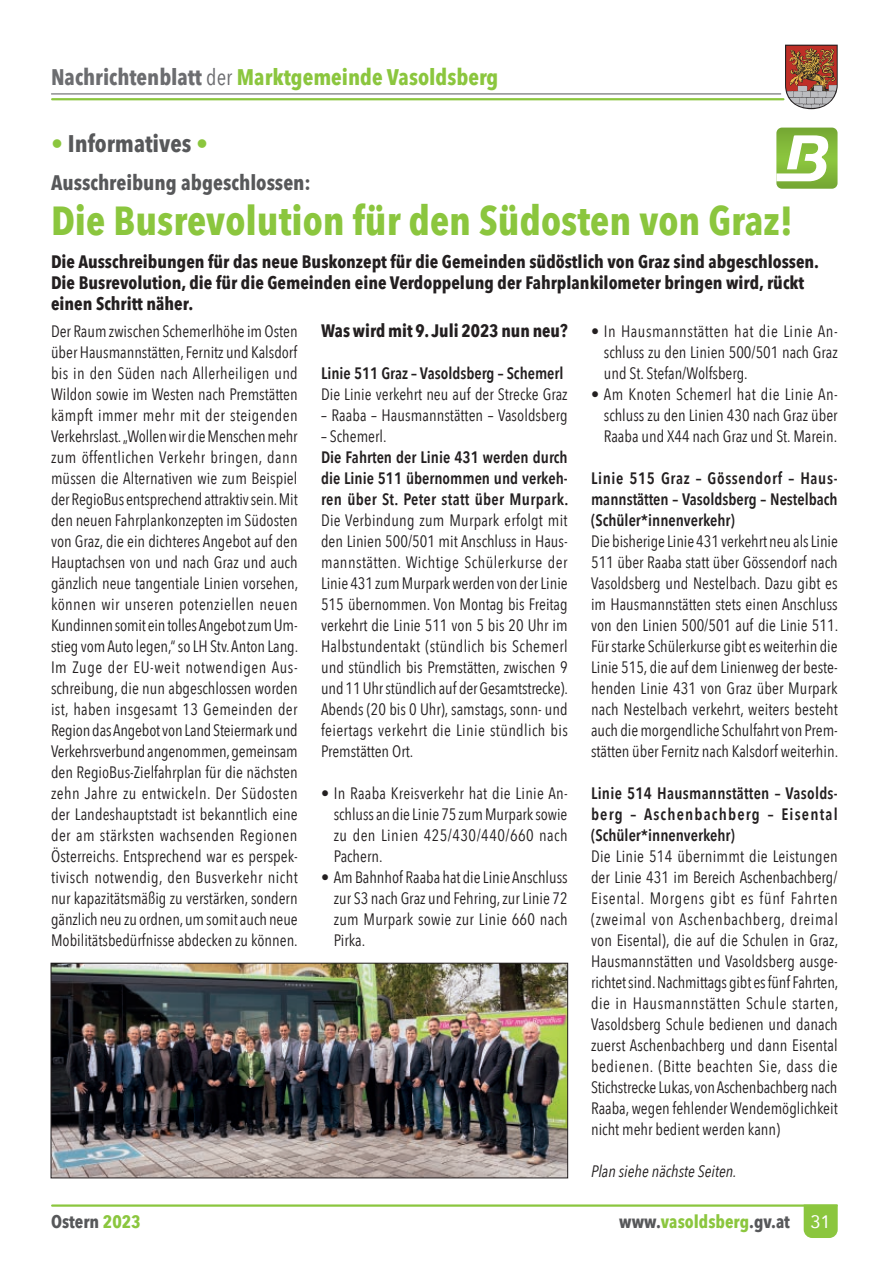
<style>
.page{position:relative;width:893px;height:1263px;background:#fff}
.page>*{position:absolute;margin:0;border:0;box-sizing:border-box;transform-origin:0 0}
.t1{font:700 40.5px "Avenir Next Condensed";color:#8bc63e}
.t2{font:700 24px "Avenir Next Condensed";color:#57585a}
.t3{font:700 22.5px "Avenir Next Condensed";color:#8bc63e}
.t4{font:700 21px "Avenir Next Condensed";color:#57585a}
.t5{font:700 18px/21px "Avenir Next Condensed";color:#231f20}
.t6{font:700 18px "Avenir Next Condensed";color:#8bc63e}
.t7{font:700 18px "Avenir Next Condensed";color:#57585a}
.t8{font:16.5px/21px "Avenir Next Condensed";color:#231f20;text-align:justify}
.t9{font:600 16.5px/21px "Avenir Next Condensed";color:#231f20;text-align:justify}
.t10{font:italic 16.5px "Avenir Next Condensed";color:#231f20}
.s1{color:#6c6d70}
.s2{font-weight:400;color:#6c6d70}
.s3{color:#8bc63e}
.s4{color:#57585a}
.s5{font-family:"Avenir";font-weight:400;color:#fff}
</style>
<div class="page">
<svg style="left:804px;top:1204px;width:34px;height:34px"></svg>
<hr style="left:52px;top:1204px;width:785px;height:3px;background:#8bc63e">
<hr style="left:51px;top:94px;width:730px;height:1px;background:#57585a">
<hr style="left:52px;top:98px;width:731px;height:2px;background:#8bc63e">
<svg style="left:785px;top:45px;width:53px;height:64px;background:#a16e5b"></svg>
<svg style="left:776px;top:128px;width:61px;height:61px"></svg>
<img style="left:53px;top:965px;width:513px;height:211px">
<div style="left:51px;top:963px;width:517px;height:215px;border:1px solid #231f20"></div>
<h3 class="t3" style="left:51px;top:63px;width:449px"><span class="s1">Nachrichtenblatt</span> <span class="s2">der</span> Marktgemeinde Vasoldsberg</h3>
<h2 class="t2" style="left:51px;top:128px;width:159px"><span class="s3">•</span> Informatives <span class="s3">•</span></h2>
<p class="t4" style="left:51px;top:170px;width:261px">Ausschreibung abgeschlossen:</p>
<h1 class="t1" style="left:51px;top:196px;width:743px">Die Busrevolution für den Südosten von Graz!</h1>
<p class="t5" style="left:51px;top:251px;width:770px">Die Ausschreibungen für das neue Buskonzept für die Gemeinden südöstlich von Graz sind abgeschlossen.<br>Die Busrevolution, die für die Gemeinden eine Verdoppelung der Fahrplankilometer bringen wird, rückt einen Schritt näher.</p>
<p class="t8" style="left:51px;top:319px;width:249px">Der Raum zwischen Schemerlhöhe im Osten über Hausmannstätten, Fernitz und Kalsdorf bis in den Süden nach Allerheiligen und Wildon sowie im Westen nach Premstätten kämpft immer mehr mit der steigenden Verkehrslast. „Wollen wir die Menschen mehr zum öffentlichen Verkehr bringen, dann müssen die Alternativen wie zum Beispiel der RegioBus entsprechend attraktiv sein. Mit den neuen Fahrplankonzepten im Südosten von Graz, die ein dichteres Angebot auf den Hauptachsen von und nach Graz und auch gänzlich neue tangentiale Linien vorsehen, können wir unseren potenziellen neuen Kundinnen somit ein tolles Angebot zum Um&shy;stieg vom Auto legen,“ so LH Stv. Anton Lang.<br>Im Zuge der EU-weit notwendigen Aus&shy;schreibung, die nun abgeschlossen worden ist, haben insgesamt 13 Gemeinden der Region das Angebot von Land Steiermark und Verkehrsverbund angenommen, gemeinsam den RegioBus-Zielfahrplan für die nächsten zehn Jahre zu entwickeln. Der Südosten der Landeshauptstadt ist bekanntlich eine der am stärksten wachsenden Regionen Österreichs. Entsprechend war es perspek&shy;tivisch notwendig, den Busverkehr nicht nur kapazitätsmäßig zu verstärken, sondern gänzlich neu zu ordnen, um somit auch neue Mobilitätsbedürfnisse abdecken zu können.</p>
<p class="t5" style="left:321px;top:320px;width:248px">Was wird mit 9. Juli 2023 nun neu?</p>
<p class="t9" style="left:321px;top:362px;width:244px">Linie 511 Graz – Vasoldsberg – Schemerl</p>
<p class="t8" style="left:321px;top:382px;width:248px">Die Linie verkehrt neu auf der Strecke Graz</p>
<p class="t8" style="left:321px;top:403px;width:248px">– Raaba – Hausmannstätten – Vasoldsberg</p>
<p class="t8" style="left:321px;top:424px;width:67px">– Schemerl.</p>
<p class="t9" style="left:321px;top:446px;width:249px">Die Fahrten der Linie 431 werden durch die Linie 511 übernommen und verkeh&shy;ren über St. Peter statt über Murpark.</p>
<p class="t8" style="left:321px;top:508px;width:248px">Die Verbindung zum Murpark erfolgt mit den Linien 500/501 mit Anschluss in Haus&shy;mannstätten. Wichtige Schülerkurse der Linie 431 zum Murpark werden von der Linie 515 übernommen. Von Montag bis Freitag verkehrt die Linie 511 von 5 bis 20 Uhr im Halbstundentakt (stündlich bis Schemerl und stündlich bis Premstätten, zwischen 9 und 11 Uhr stündlich auf der Gesamtstrecke).<br>Abends (20 bis 0 Uhr), samstags, sonn- und feiertags verkehrt die Linie stündlich bis Premstätten Ort.</p>
<p class="t8" style="left:334px;top:782px;width:235px;text-indent:-13px">• In Raaba Kreisverkehr hat die Linie An&shy;schluss an die Linie 75 zum Murpark sowie zu den Linien 425/430/440/660 nach Pachern.</p>
<p class="t8" style="left:334px;top:865px;width:235px;text-indent:-13px">• Am Bahnhof Raaba hat die Linie Anschluss zur S3 nach Graz und Fehring, zur Linie 72 zum Murpark sowie zur Linie 660 nach Pirka.</p>
<p class="t8" style="left:604px;top:319px;width:235px;text-indent:-13px">• In Hausmannstätten hat die Linie An&shy;schluss zu den Linien 500/501 nach Graz und St. Stefan/Wolfsberg.</p>
<p class="t8" style="left:604px;top:382px;width:235px;text-indent:-13px">• Am Knoten Schemerl hat die Linie An&shy;schluss zu den Linien 430 nach Graz über Raaba und X44 nach Graz und St. Marein.</p>
<p class="t9" style="left:591px;top:467px;width:248px">Linie 515 Graz – Gössendorf – Haus&shy;mannstätten – Vasoldsberg – Nestelbach (Schüler*innenverkehr)</p>
<p class="t8" style="left:591px;top:529px;width:249px">Die bisherige Linie 431 verkehrt neu als Linie 511 über Raaba statt über Gössendorf nach Vasoldsberg und Nestelbach. Dazu gibt es im Hausmannstätten stets einen Anschluss von den Linien 500/501 auf die Linie 511.<br>Für starke Schülerkurse gibt es weiterhin die Linie 515, die auf dem Linienweg der beste&shy;henden Linie 431 von Graz über Murpark nach Nestelbach verkehrt, weiters besteht auch die morgendliche Schulfahrt von Prem&shy;stätten über Fernitz nach Kalsdorf weiterhin.</p>
<p class="t9" style="left:591px;top:782px;width:248px">Linie 514 Hausmannstätten – Vasolds&shy;berg – Aschenbachberg – Eisental (Schüler*innenverkehr)</p>
<p class="t8" style="left:591px;top:844px;width:249px">Die Linie 514 übernimmt die Leistungen der Linie 431 im Bereich Aschenbachberg/ Eisental. Morgens gibt es fünf Fahrten (zweimal von Aschenbachberg, dreimal von Eisental), die auf die Schulen in Graz, Hausmannstätten und Vasoldsberg ausge&shy;richtet sind. Nachmittags gibt es fünf Fahrten, die in Hausmannstätten Schule starten, Vasoldsberg Schule bedienen und danach zuerst Aschenbachberg und dann Eisental bedienen. (Bitte beachten Sie, dass die Stichstrecke Lukas, von Aschenbachberg nach Raaba, wegen fehlender Wendemöglichkeit nicht mehr bedient werden kann)</p>
<p class="t10" style="left:591px;top:1161px;width:147px">Plan siehe nächste Seiten.</p>
<p class="t7" style="left:51px;top:1211px;width:91px">Ostern <span class="s3">2023</span></p>
<p class="t6" style="left:619px;top:1211px;width:213px"><span class="s4">www.</span>vasoldsberg<span class="s4">.gv.at</span> <span class="s5">31</span></p>
</div>
